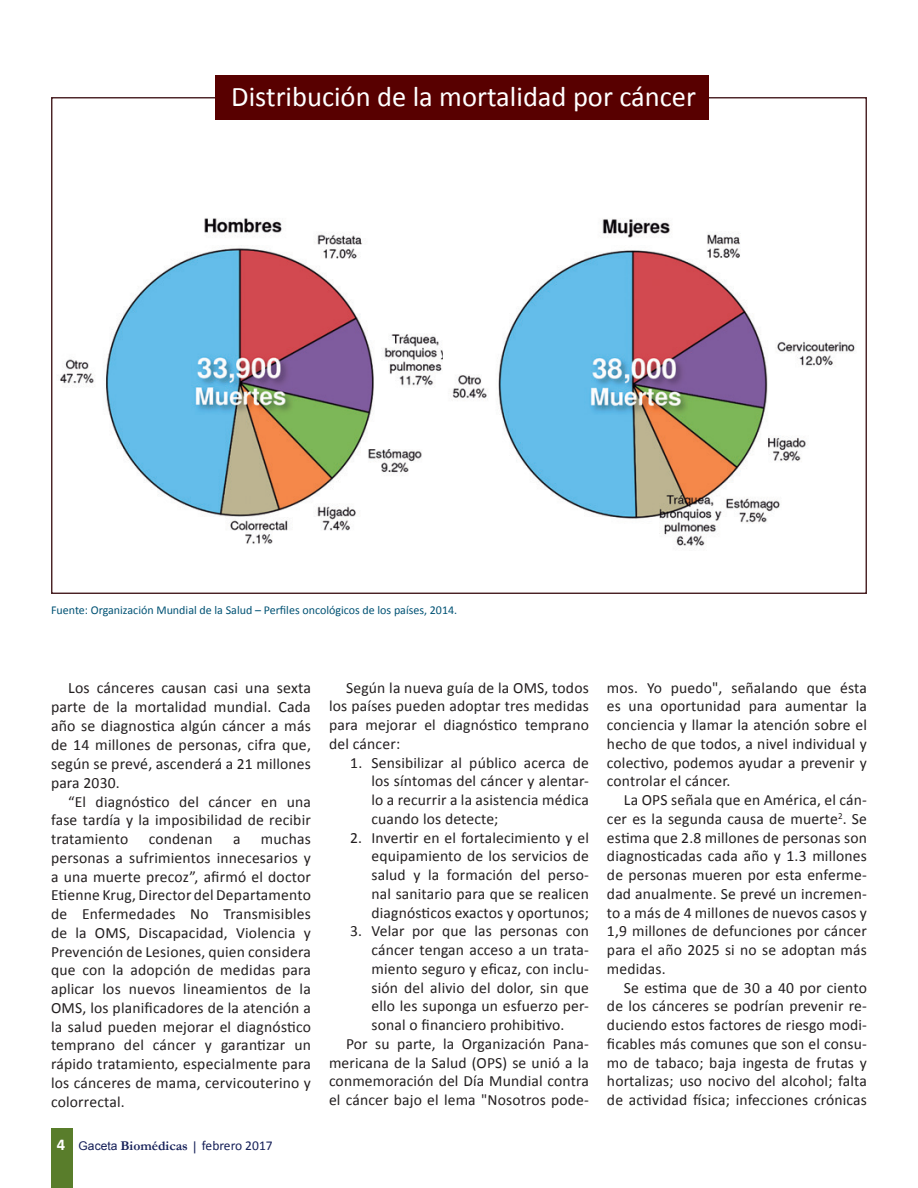
<style>
.page{position:relative;width:918px;height:1188px;background:#fff}
.page>*{position:absolute;margin:0;border:0;box-sizing:border-box;transform-origin:0 0}
.t1{font:28.5px "Calibri";color:#fff}
.t2{font:15.9px/19px "Calibri";letter-spacing:.01em;color:#231f20;text-align:justify}
.t3{font:15.6px/18.8px "Calibri";letter-spacing:.01em;color:#231f20;text-align:justify}
.t4{font:700 13.5px "Garamond";color:#151f58}
.t5{font:12px "Calibri";color:#005274}
.s1{font-size:15.6px}
.s2{font-family:"Calibri";font-size:16.5px;color:#fff}
.s3{font-family:"Arial";font-weight:400;font-size:12px}
.s4{font-family:"Calibri";font-weight:400}
</style>
<div class="page">
<div style="left:51px;top:1129px;width:21px;height:59px;background:#597d2b"></div>
<div style="left:215px;top:75px;width:494px;height:44px;background:#580000"></div>
<img style="left:60px;top:218px;width:383px;height:326px">
<img style="left:452px;top:219px;width:403px;height:327px">
<h1 class="t1" style="left:231px;top:79px;width:466px">Distribución de la mortalidad por cáncer</h1>
<p class="t5" style="left:51px;top:603px;width:408px">Fuente: Organización Mundial de la Salud – Perfiles oncológicos de los países, 2014.</p>
<p class="t2" style="left:51px;top:678px;width:261px;text-indent:17px">Los cánceres causan casi una sexta parte de la mortalidad mundial. Cada año se diagnostica algún cáncer a más de 14 millones de personas, cifra que, según se prevé, ascen<span class="s1">derá a 21 millones</span></p>
<p class="t3" style="left:51px;top:773px;width:70px">para 2030.</p>
<p class="t3" style="left:68px;top:792px;width:244px">“El diagnóstico del cáncer en una</p>
<p class="t3" style="left:51px;top:811px;width:261px">fase tardía y la imposibilidad de recibir</p>
<p class="t3" style="left:51px;top:830px;width:79px">tratamiento</p>
<p class="t3" style="left:149px;top:830px;width:66px">condenan</p>
<p class="t3" style="left:233px;top:830px;width:9px">a</p>
<p class="t3" style="left:51px;top:830px;width:261px;text-indent:210px">muchas personas a sufrimientos innecesarios y a una muerte precoz”, afirmó el doctor Etienne Krug, Director del Departamento de Enfermedades No Transmisibles de la OMS, Discapacidad, Violencia y Prevención de Lesiones, quien considera que con la adopción de medidas para aplicar los nuevos lineamientos de la OMS, los planificadores de la atención a la salud pueden mejorar el diagnóstico temprano del cáncer y garantizar un rápido tratamiento, especialmente para los cánceres de mama, cervicouterino y colorrectal.</p>
<p class="t4" style="left:57px;top:1138px;width:217px"><span class="s2">4</span> <span class="s3">Gaceta</span> Biomédicas | <span class="s4">febrero 2017</span></p>
<p class="t3" style="left:329px;top:678px;width:261px;text-indent:17px">Según la nueva guía de la OMS, todos los países pueden adoptar tres medidas para mejorar el diagnóstico temprano del cáncer:</p>
<p class="t3" style="left:372px;top:753px;width:219px;text-indent:-21px">1. Sensibilizar al público acerca de los síntomas del cáncer y alentar&shy;lo a recurrir a la asistencia médica cuando los detecte;</p>
<p class="t3" style="left:372px;top:828px;width:219px;text-indent:-21px">2. Invertir en el fortalecimiento y el equipamiento de los servicios de salud y la formación del perso&shy;nal sanitario para que se realicen diagnósticos exactos y oportunos;</p>
<p class="t3" style="left:350px;top:922px;width:240px">3. Velar por que las personas con</p>
<p class="t3" style="left:372px;top:941px;width:219px">cáncer tengan acceso a un trata-</p>
<p class="t3" style="left:372px;top:959px;width:219px">miento seguro y eficaz, con inclu-</p>
<p class="t3" style="left:372px;top:978px;width:219px">sión del alivio del dolor, sin que</p>
<p class="t3" style="left:372px;top:997px;width:219px">ello les suponga un esfuerzo per-</p>
<p class="t3" style="left:372px;top:1016px;width:195px">sonal o financiero prohibitivo.</p>
<p class="t3" style="left:346px;top:1034px;width:244px">Por su parte, la Organización Pana-</p>
<p class="t3" style="left:329px;top:1053px;width:261px">mericana de la Salud (OPS) se unió a la</p>
<p class="t3" style="left:329px;top:1072px;width:261px">conmemoración del Día Mundial contra</p>
<p class="t3" style="left:329px;top:1091px;width:261px">el cáncer bajo el lema "Nosotros pode-</p>
<p class="t3" style="left:607px;top:678px;width:261px">mos. Yo puedo", señalando que ésta es una oportunidad para aumentar la conciencia y llamar la atención sobre el hecho de que todos, a nivel individual y colectivo, podemos ayudar a prevenir y controlar el cáncer.</p>
<p class="t3" style="left:607px;top:791px;width:261px;text-indent:17px">La OPS señala que en América, el cán&shy;cer es la segunda causa de muerte<sup>2</sup>. Se estima que 2.8 millones de personas son diagnosticadas cada año y 1.3 millones de personas mueren por esta enferme&shy;dad anualmente. Se prevé un incremen&shy;to a más de 4 millones de nuevos casos y 1,9 millones de defunciones por cáncer para el año 2025 si no se adoptan más medidas.</p>
<p class="t3" style="left:607px;top:978px;width:261px;text-indent:17px">Se estima que de 30 a 40 por ciento de los cánceres se podrían prevenir re&shy;duciendo estos factores de riesgo modi&shy;ficables más comunes que son el consu&shy;mo de tabaco; baja ingesta de frutas y hortalizas; uso nocivo del alcohol; falta de actividad física; infecciones crónicas</p>
</div>
